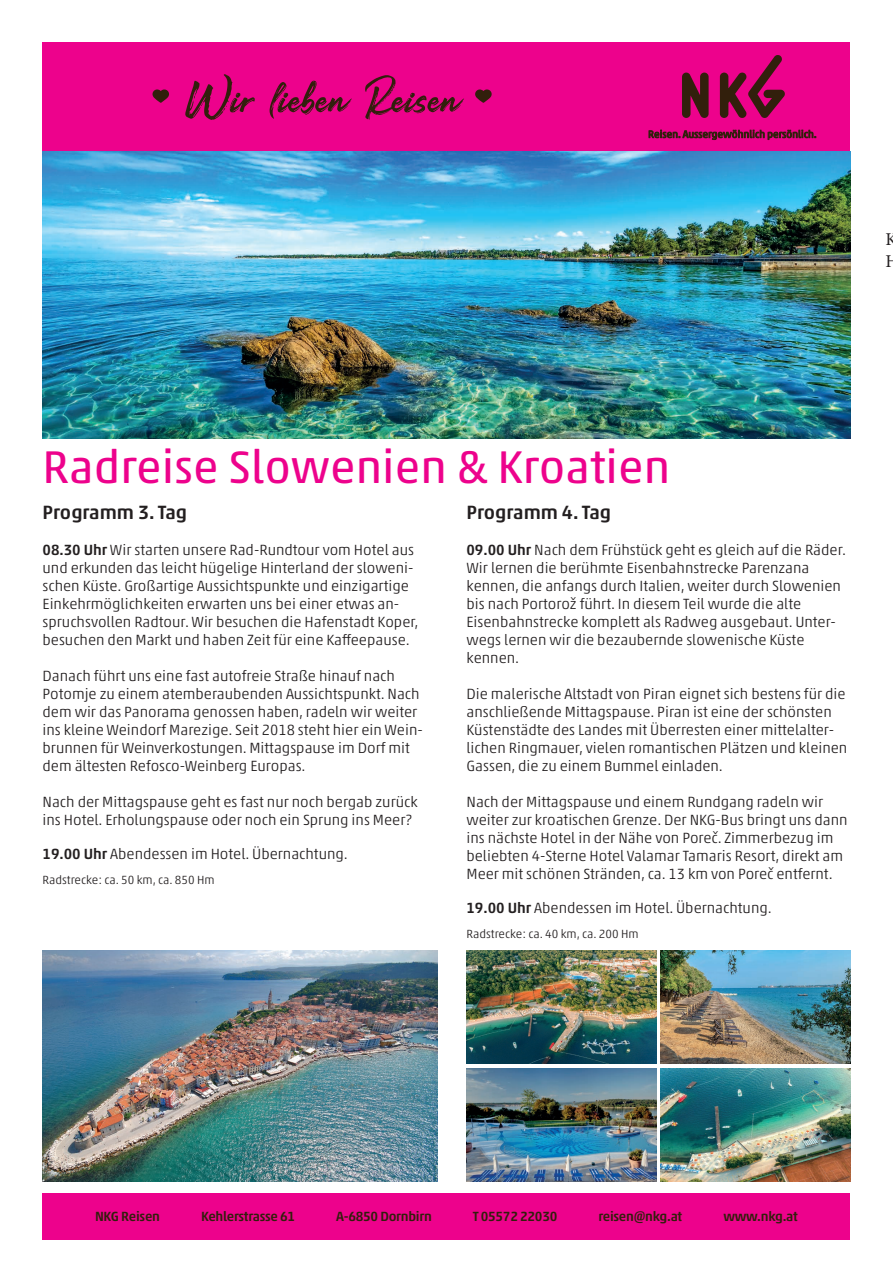
<style>
.page{position:relative;width:893px;height:1263px;background:#fff}
.page>*{position:absolute;margin:0;border:0;box-sizing:border-box;transform-origin:0 0}
.t1{font:46.5px "Akko Pro";color:#ed028c}
.t2{font:500 19.5px "Akko Pro";color:#231f20}
.t3{font:18px/21.6px "Minion Pro";color:#231f20}
.t4{font:300 15px/18px "Akko Pro";color:#231f20}
.t5{font:500 13.5px "Akko Pro";letter-spacing:-.02em;color:#321f0c}
.t6{font:300 12px "Akko Pro";color:#231f20}
.s1{font-weight:500}
</style>
<div class="page">
<img style="left:466px;top:950px;width:190px;height:113px">
<div style="left:43px;top:1193px;width:807px;height:46px;background:#ed028c"></div>
<img style="left:43px;top:950px;width:395px;height:231px">
<div style="left:43px;top:43px;width:807px;height:109px;background:#ed028c"></div>
<svg style="left:475px;top:89px;width:17px;height:14px"></svg>
<svg style="left:152px;top:89px;width:17px;height:14px"></svg>
<svg style="left:185px;top:74px;width:70px;height:46px"></svg>
<svg style="left:270px;top:81px;width:82px;height:38px"></svg>
<svg style="left:365px;top:75px;width:99px;height:45px"></svg>
<img style="left:43px;top:152px;width:807px;height:287px">
<svg style="left:649px;top:129px;width:167px;height:12px"></svg>
<svg style="left:682px;top:72px;width:27px;height:46px"></svg>
<svg style="left:720px;top:55px;width:65px;height:63px"></svg>
<img style="left:661px;top:950px;width:189px;height:113px">
<img style="left:466px;top:1069px;width:190px;height:112px">
<img style="left:661px;top:1069px;width:189px;height:112px">
<p class="t3" style="left:885px;top:229px;width:15px">K<br>H</p>
<h1 class="t1" style="left:43px;top:439px;width:629px">Radreise Slowenien &amp; Kroatien</h1>
<h2 class="t2" style="left:43px;top:500px;width:146px">Programm 3. Tag</h2>
<p class="t4" style="left:43px;top:541px;width:377px"><span class="s1">08.30 Uhr</span> Wir starten unsere Rad-Rundtour vom Hotel aus und erkunden das leicht hügelige Hinterland der sloweni&shy;schen Küste. Großartige Aussichtspunkte und einzigartige Einkehrmöglichkeiten erwarten uns bei einer etwas an&shy;spruchsvollen Radtour. Wir besuchen die Hafenstadt Koper, besuchen den Markt und haben Zeit für eine Kaffeepause.</p>
<p class="t4" style="left:43px;top:667px;width:382px">Danach führt uns eine fast autofreie Straße hinauf nach Potomje zu einem atemberaubenden Aussichtspunkt. Nach dem wir das Panorama genossen haben, radeln wir weiter ins kleine Weindorf Marezige. Seit 2018 steht hier ein Wein&shy;brunnen für Weinverkostungen. Mittagspause im Dorf mit dem ältesten Refosco-Weinberg Europas.</p>
<p class="t4" style="left:43px;top:793px;width:377px">Nach der Mittagspause geht es fast nur noch bergab zurück ins Hotel. Erholungspause oder noch ein Sprung ins Meer?</p>
<p class="t4" style="left:43px;top:845px;width:307px"><span class="s1">19.00 Uhr</span> Abendessen im Hotel. Übernachtung.</p>
<p class="t6" style="left:43px;top:873px;width:174px">Radstrecke: ca. 50 km, ca. 850 Hm</p>
<h2 class="t2" style="left:466px;top:500px;width:146px">Programm 4. Tag</h2>
<p class="t4" style="left:466px;top:541px;width:381px"><span class="s1">09.00 Uhr</span> Nach dem Frühstück geht es gleich auf die Räder.<br>Wir lernen die berühmte Eisenbahnstrecke Parenzana kennen, die anfangs durch Italien, weiter durch Slowenien bis nach Portorož führt. In diesem Teil wurde die alte Eisenbahnstrecke komplett als Radweg ausgebaut. Unter&shy;wegs lernen wir die bezaubernde slowenische Küste kennen.</p>
<p class="t4" style="left:466px;top:685px;width:382px">Die malerische Altstadt von Piran eignet sich bestens für die anschließende Mittagspause. Piran ist eine der schönsten Küstenstädte des Landes mit Überresten einer mittelalter&shy;lichen Ringmauer, vielen romantischen Plätzen und kleinen Gassen, die zu einem Bummel einladen.</p>
<p class="t4" style="left:466px;top:793px;width:383px">Nach der Mittagspause und einem Rundgang radeln wir weiter zur kroatischen Grenze. Der NKG-Bus bringt uns dann ins nächste Hotel in der Nähe von Poreč. Zimmerbezug im beliebten 4-Sterne Hotel Valamar Tamaris Resort, direkt am Meer mit schönen Stränden, ca. 13 km von Poreč entfernt.</p>
<p class="t4" style="left:466px;top:899px;width:307px"><span class="s1">19.00 Uhr</span> Abendessen im Hotel. Übernachtung.</p>
<p class="t6" style="left:466px;top:927px;width:174px">Radstrecke: ca. 40 km, ca. 200 Hm</p>
<p class="t5" style="left:95px;top:1208px;width:67px">NKG Reisen</p>
<p class="t5" style="left:201px;top:1208px;width:96px">Kehlerstrasse 61</p>
<p class="t5" style="left:336px;top:1208px;width:97px">A-6850 Dornbirn</p>
<p class="t5" style="left:473px;top:1208px;width:86px">T 05572 22030</p>
<p class="t5" style="left:598px;top:1208px;width:85px">reisen@nkg.at</p>
<p class="t5" style="left:723px;top:1208px;width:76px">www.nkg.at</p>
</div>
